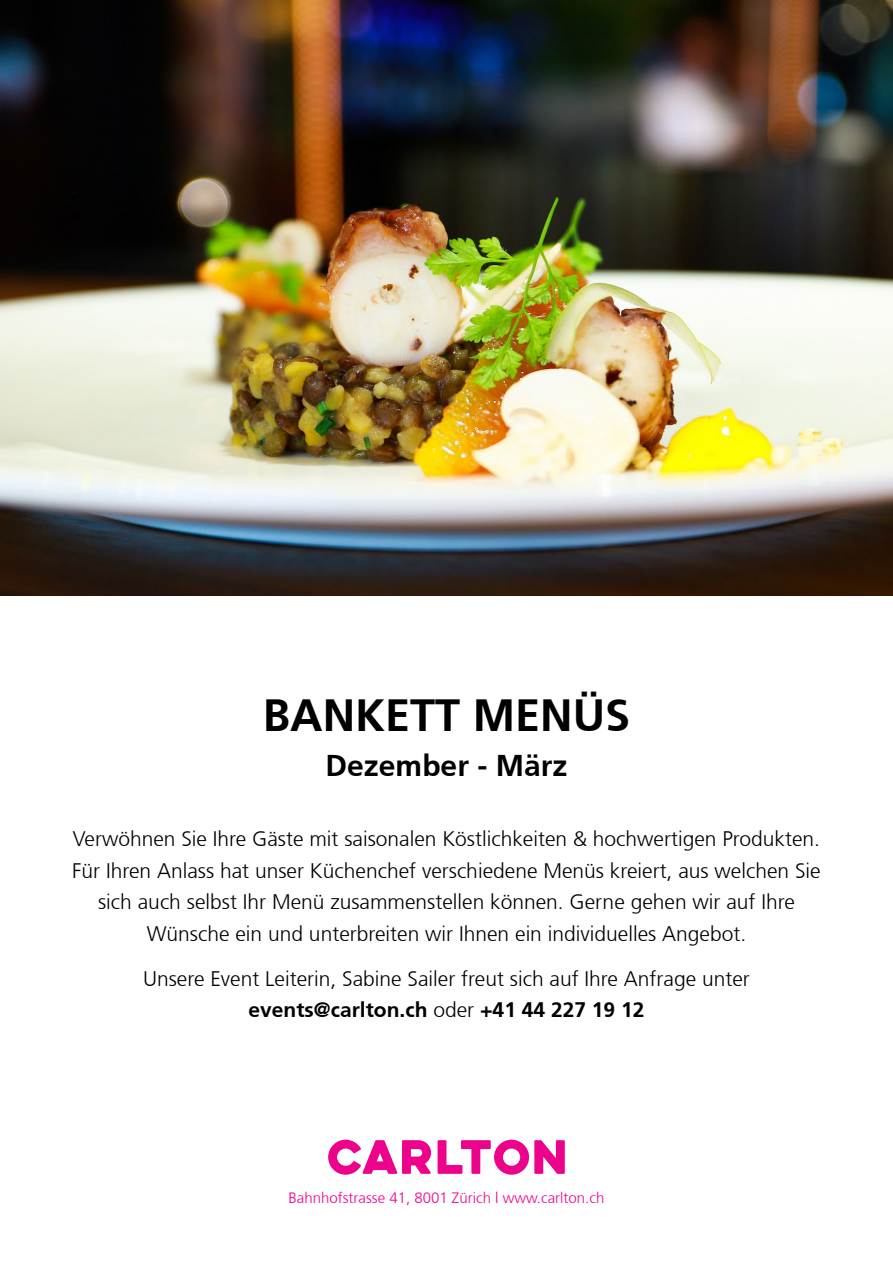
<style>
.page{position:relative;width:893px;height:1263px;background:#fff}
.page>*{position:absolute;margin:0;border:0;box-sizing:border-box;transform-origin:0 0}
.t1{font:700 45px "A Frutiger";color:#000}
.t2{font:300 30px "A Frutiger";color:#000}
.t3{font:21px/31.5px "A Frutiger Light Roman";color:#000;text-align:center}
.t4{font:300 21px "A Frutiger";color:#000}
.t5{font:15px "A Frutiger Light Roman";color:#ed028c}
.s1{font-family:"A Frutiger Light Roman";font-weight:400}
</style>
<div class="page">
<svg style="left:438px;top:1140px;width:127px;height:35px"></svg>
<svg style="left:328px;top:1140px;width:103px;height:35px"></svg>
<img style="left:0;top:0;width:893px;height:595px">
<p class="t1" style="left:263px;top:689px;width:369px">BANKETT MENÜS</p>
<p class="t2" style="left:326px;top:748px;width:243px">Dezember - März</p>
<p class="t3" style="left:72px;top:823px;width:750px">Verwöhnen Sie Ihre Gäste mit saisonalen Köstlichkeiten &amp; hochwertigen Produkten.<br>Für Ihren Anlass hat unser Küchenchef verschiedene Menüs kreiert, aus welchen Sie sich auch selbst Ihr Menü zusammenstellen können. Gerne gehen wir auf Ihre Wünsche ein und unterbreiten wir Ihnen ein individuelles Angebot.</p>
<p class="t3" style="left:143px;top:963px;width:608px">Unsere Event Leiterin, Sabine Sailer freut sich auf Ihre Anfrage unter</p>
<p class="t4" style="left:249px;top:998px;width:397px">events@carlton.ch <span class="s1">oder</span> +41 44 227 19 12</p>
<p class="t5" style="left:288px;top:1189px;width:317px">Bahnhofstrasse 41, 8001 Zürich | www.carlton.ch</p>
</div>
